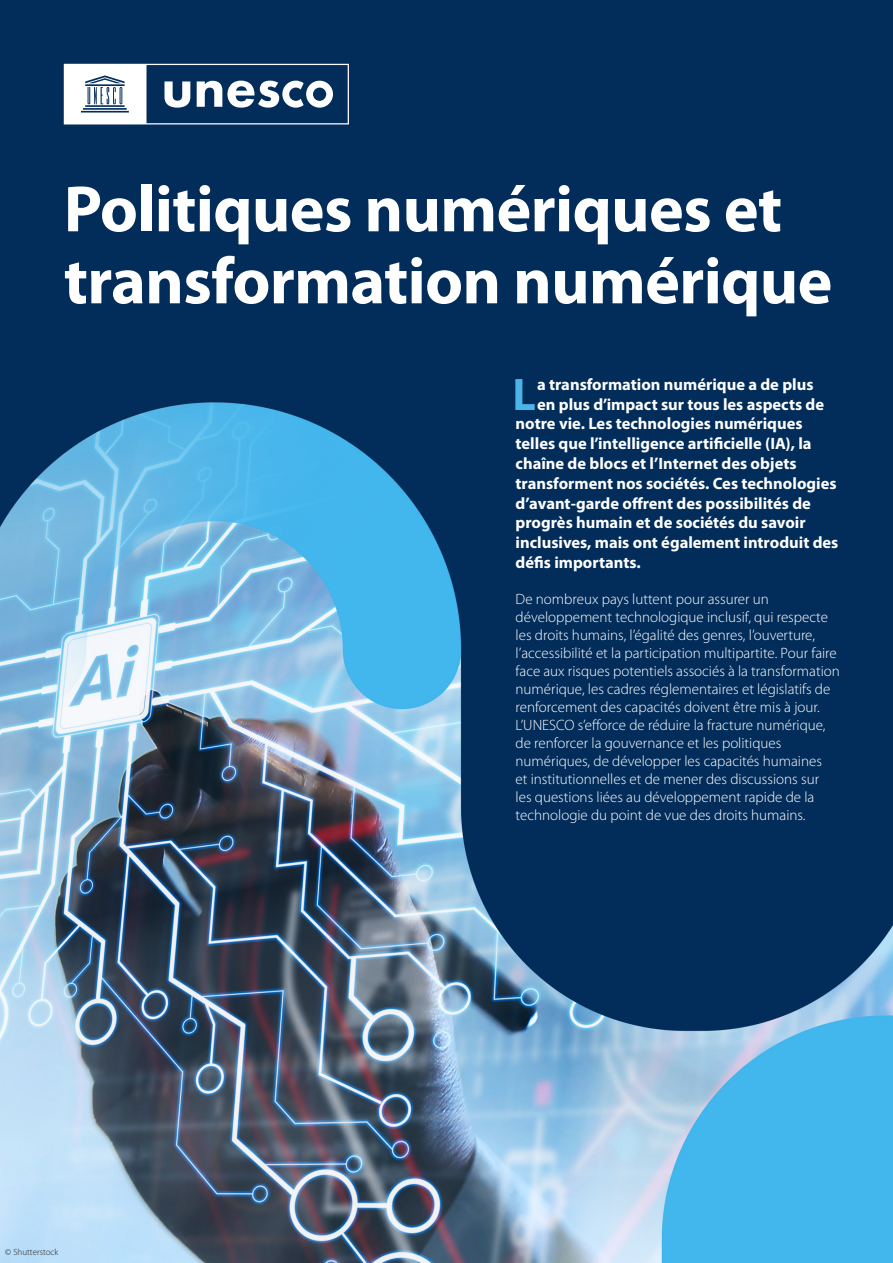
<style>
.page{position:relative;width:893px;height:1263px;background:#fff}
.page>*{position:absolute;margin:0;border:0;box-sizing:border-box;transform-origin:0 0}
.CL_title{font:700 66px/72px "Myriad Pro";letter-spacing:-.01em;color:#fff}
.CL_cover_body_intro{font:700 45.9px "Myriad Pro";color:#4bb5e7}
.CL_cover_body_intro-2{font:700 16.5px "Myriad Pro";color:#fff}
.CL_cover_body{font:300 15px/18px "Myriad Pro";color:#fff}
.CI_photo_credit{font:300 9px "Myriad Pro";color:#231f20}
</style>
<div class="page">
<img style="left:0;top:0;width:893px;height:1263px">
<svg style="left:64px;top:64px;width:285px;height:60px"></svg>
<p class="CL_title" style="left:64px;top:171px;width:770px">Politiques numériques et transformation numérique</p>
<p class="CI_photo_credit" style="left:5px;top:1246px;width:55px">© Shutterstock</p>
<p class="CL_cover_body_intro" style="left:512px;top:364px;width:25px">L</p>
<p class="CL_cover_body_intro-2" style="left:537px;top:373px;width:278px">a transformation numérique a de plus</p>
<p class="CL_cover_body_intro-2" style="left:537px;top:393px;width:288px">en plus d’impact sur tous les aspects de</p>
<p class="CL_cover_body_intro-2" style="left:516px;top:413px;width:289px">notre vie. Les technologies numériques</p>
<p class="CL_cover_body_intro-2" style="left:516px;top:433px;width:298px">telles que l’intelligence artificielle (IA), la</p>
<p class="CL_cover_body_intro-2" style="left:516px;top:453px;width:283px">chaîne de blocs et l’Internet des objets</p>
<p class="CL_cover_body_intro-2" style="left:516px;top:472px;width:323px">transforment nos sociétés. Ces technologies</p>
<p class="CL_cover_body_intro-2" style="left:516px;top:492px;width:297px">d’avant-garde offrent des possibilités de</p>
<p class="CL_cover_body_intro-2" style="left:516px;top:512px;width:292px">progrès humain et de sociétés du savoir</p>
<p class="CL_cover_body_intro-2" style="left:516px;top:532px;width:324px">inclusives, mais ont également introduit des</p>
<p class="CL_cover_body_intro-2" style="left:516px;top:552px;width:127px">défis importants.</p>
<p class="CL_cover_body" style="left:516px;top:590px;width:326px">De nombreux pays luttent pour assurer un développement technologique inclusif, qui respecte les droits humains, l’égalité des genres, l’ouverture, l’accessibilité et la participation multipartite. Pour faire face aux risques potentiels associés à la transformation numérique, les cadres réglementaires et législatifs de renforcement des capacités doivent être mis à jour.<br>L’UNESCO s’efforce de réduire la fracture numérique, de renforcer la gouvernance et les politiques numériques, de développer les capacités humaines<br>et institutionnelles et de mener des discussions sur<br>les questions liées au développement rapide de la technologie du point de vue des droits humains.</p>
</div>
